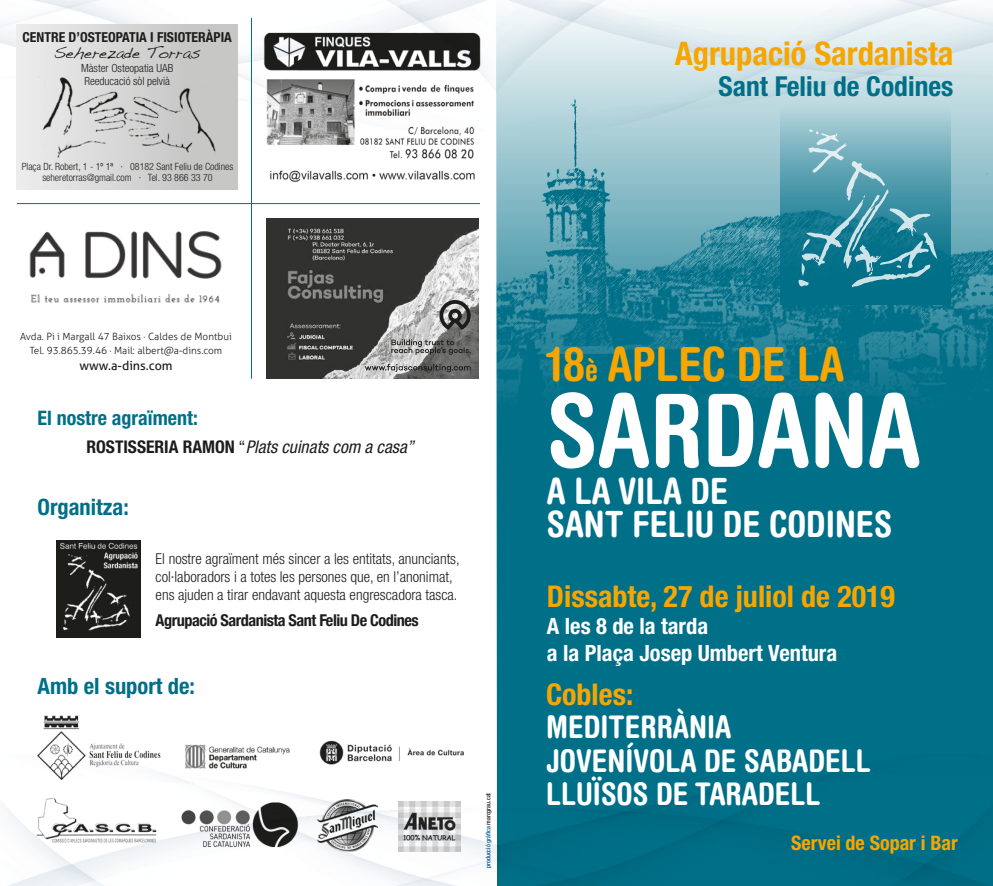
<style>
.page{position:relative;width:993px;height:886px;background:#fff}
.page>*{position:absolute;margin:0;border:0;box-sizing:border-box;transform-origin:0 0}
.t1{font:700 condensed 101.25px "Helvetica Rounded";color:#fff}
.t2{font:700 condensed 47.12px "Helvetica Rounded";color:#f7a600}
.t3{font:700 condensed 36.25px/32.5px "Helvetica Rounded";color:#fff}
.t4{font:700 condensed 32.5px "Helvetica Neue";color:#f7a600}
.t5{font:700 condensed 31.25px/33.4px "Helvetica Rounded";color:#fff}
.t6{font:700 condensed 30px "Helvetica Neue";color:#f7a600}
.t7{font:700 condensed 27.5px "Helvetica Neue";color:#006f88}
.t8{font:700 condensed 22.5px/27px "Helvetica Neue";color:#fff}
.t9{font:700 condensed 22.5px "Helvetica Neue";color:#006f88}
.t10{font:700 condensed 20px "Helvetica Neue";color:#006f88}
.t11{font:700 condensed 20px "Helvetica Neue";color:#f7a600}
.t12{font:italic condensed 17.5px "Helvetica Neue";color:#1d1d1b}
.t13{font:700 condensed 16.25px "Helvetica Neue";letter-spacing:-.03em;color:#1d1d1b}
.t14{font:16.25px "Handwriting Dakota";color:#1d1d1b}
.t15{font:300 condensed 15px/18px "Helvetica Neue";color:#1d1d1b}
.t16{font:700 condensed 13.75px "Helvetica Neue";color:#1d1d1b}
.t17{font:12.5px "Aller";color:#1d1d1b}
.t18{font:300 condensed 11.25px/12.5px "Helvetica Neue";color:#1d1d1b}
.t19{font:300 condensed 10px/11.2px "Helvetica Neue";color:#1d1d1b;text-align:center}
.t20{font:300 10px/13.8px "Aller";color:#1d1d1b;text-align:center}
.t21{font:500 condensed 6.25px "Helvetica Neue";color:#005385}
.s1{font-weight:700;font-style:normal}
.s2{font-style:normal}
.s3{color:#1d1d1b}
.s4{font-size:30px}
</style>
<div class="page">
<img style="left:496px;top:355px;width:496px;height:79px">
<div style="left:496px;top:434px;width:496px;height:452px;background:#006f88"></div>
<img style="left:0;top:0;width:992px;height:355px">
<svg style="left:780px;top:105px;width:170px;height:199px;background:#519cad"></svg>
<svg style="left:798px;top:129px;width:138px;height:158px;background:#509bac"></svg>
<div style="left:4px;top:0;width:492px;height:886px;background:#fff"></div>
<img style="left:5px;top:667px;width:495px;height:219px">
<img style="left:56px;top:540px;width:85px;height:98px">
<img style="left:28px;top:785px;width:140px;height:78px">
<img style="left:32px;top:712px;width:138px;height:68px">
<img style="left:181px;top:738px;width:113px;height:37px">
<img style="left:305px;top:723px;width:161px;height:52px">
<img style="left:178px;top:801px;width:123px;height:48px">
<img style="left:317px;top:799px;width:60px;height:52px">
<img style="left:398px;top:801px;width:62px;height:50px">
<img style="left:267px;top:218px;width:211px;height:161px">
<svg style="left:439px;top:300px;width:31px;height:30px"></svg>
<svg style="left:391px;top:339px;width:79px;height:16px"></svg>
<svg style="left:365px;top:364px;width:105px;height:8px"></svg>
<img style="left:29px;top:231px;width:193px;height:72px">
<div style="left:17px;top:24px;width:220px;height:165px;background:linear-gradient(to right,#ebebeb,#c1c1c0)"></div>
<img style="left:38px;top:77px;width:182px;height:82px">
<img style="left:262px;top:31px;width:219px;height:151px">
<hr style="left:251px;top:18px;width:1px;height:361px;background:#006f88">
<hr style="left:17px;top:203px;width:463px;height:1px;background:#006f88">
<p class="t16" style="left:23px;top:29px;width:211px">CENTRE D’OSTEOPATIA I FISIOTERÀPIA</p>
<p class="t14" style="left:54px;top:43px;width:148px">Seherezade Torras</p>
<p class="t18" style="left:81px;top:62px;width:94px">Màster Osteopatia UAB<br>Reeducació sòl pelvià</p>
<p class="t19" style="left:22px;top:160px;width:213px">Plaça Dr. Robert, 1 - 1º 1ª · 08182 Sant Feliu de Codines seheretorras@gmail.com · Tel. 93 866 33 70</p>
<h3 class="t4" style="left:674px;top:33px;width:280px">Agrupació Sardanista</h3>
<h3 class="t7" style="left:718px;top:69px;width:236px">Sant Feliu de Codines</h3>
<p class="t20" style="left:20px;top:330px;width:213px">Avda. Pi i Margall 47 Baixos · Caldes de Montbui<br>Tel. 93.865.39.46 · Mail: albert@a-dins.com</p>
<p class="t17" style="left:79px;top:358px;width:95px">www.a-dins.com</p>
<h3 class="t10" style="left:38px;top:405px;width:162px">El nostre agraïment:</h3>
<p class="t12" style="left:86px;top:437px;width:329px"><span class="s1">ROSTISSERIA RAMON</span> <span class="s2">“</span>Plats cuinats com a casa”</p>
<h3 class="t9" style="left:38px;top:493px;width:93px">Organitza:</h3>
<p class="t15" style="left:156px;top:549px;width:305px">El nostre agraïment més sincer a les entitats, anunciants, col·laboradors i a totes les persones que, en l’anonimat, ens ajuden a tirar endavant aquesta engrescadora tasca.</p>
<p class="t13" style="left:156px;top:607px;width:264px">Agrupació Sardanista Sant Feliu De Codines</p>
<h3 class="t9" style="left:38px;top:673px;width:159px">Amb el suport de:</h3>
<p class="t21" style="left:484px;top:868px;width:77px;rotate:-90deg">producció gràfica <span class="s3">marcgrau.cat</span></p>
<h2 class="t2" style="left:546px;top:335px;width:298px">18<span class="s4">è</span> APLEC DE LA</h2>
<h1 class="t1" style="left:546px;top:369px;width:375px">SARDANA</h1>
<h3 class="t3" style="left:546px;top:474px;width:346px">A LA VILA DE<br>SANT FELIU DE CODINES</h3>
<h3 class="t6" style="left:546px;top:578px;width:349px">Dissabte, 27 de juliol de 2019</h3>
<h3 class="t8" style="left:546px;top:612px;width:292px">A les 8 de la tarda<br>a la Plaça Josep Umbert Ventura</h3>
<h3 class="t6" style="left:546px;top:676px;width:89px">Cobles:</h3>
<h3 class="t5" style="left:546px;top:710px;width:326px">MEDITERRÀNIA<br>JOVENÍVOLA DE SABADELL<br>LLUÏSOS DE TARADELL</h3>
<h3 class="t11" style="left:790px;top:831px;width:168px">Servei de Sopar i Bar</h3>
</div>
